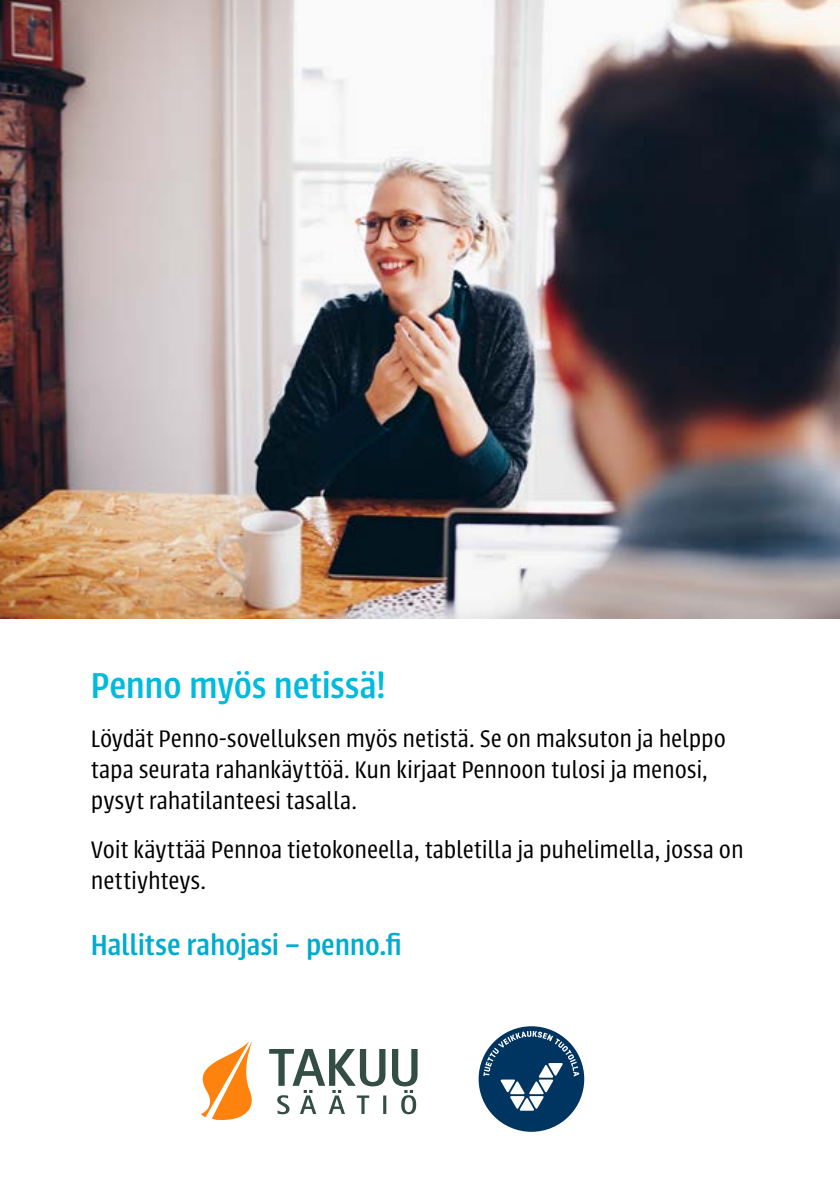
<style>
.page{position:relative;width:840px;height:1191px;background:#fff}
.page>*{position:absolute;margin:0;border:0;box-sizing:border-box;transform-origin:0 0}
.t1{font:500 39.6px "Urbana";letter-spacing:-.005em;color:#0bd}
.t2{font:500 32px "Urbana";letter-spacing:-.005em;color:#00accd}
.t3{font:300 26.4px/30.8px "Urbana";letter-spacing:-.005em;color:#000}
</style>
<div class="page">
<img style="left:0;top:0;width:839px;height:618px">
<svg style="left:269px;top:1049px;width:148px;height:65px"></svg>
<svg style="left:200px;top:1042px;width:52px;height:78px"></svg>
<svg style="left:478px;top:1026px;width:106px;height:105px"></svg>
<h1 class="t1" style="left:91px;top:663px;width:296px">Penno myös netissä!</h1>
<p class="t3" style="left:91px;top:723px;width:636px">Löydät Penno-sovelluksen myös netistä. Se on maksuton ja helppo tapa seurata rahankäyttöä. Kun kirjaat Pennoon tulosi ja menosi, pysyt rahatilanteesi tasalla.</p>
<p class="t3" style="left:91px;top:835px;width:654px">Voit käyttää Pennoa tietokoneella, tabletilla ja puhelimella, jossa on nettiyhteys.</p>
<p class="t2" style="left:91px;top:927px;width:312px">Hallitse rahojasi – penno.fi</p>
</div>
